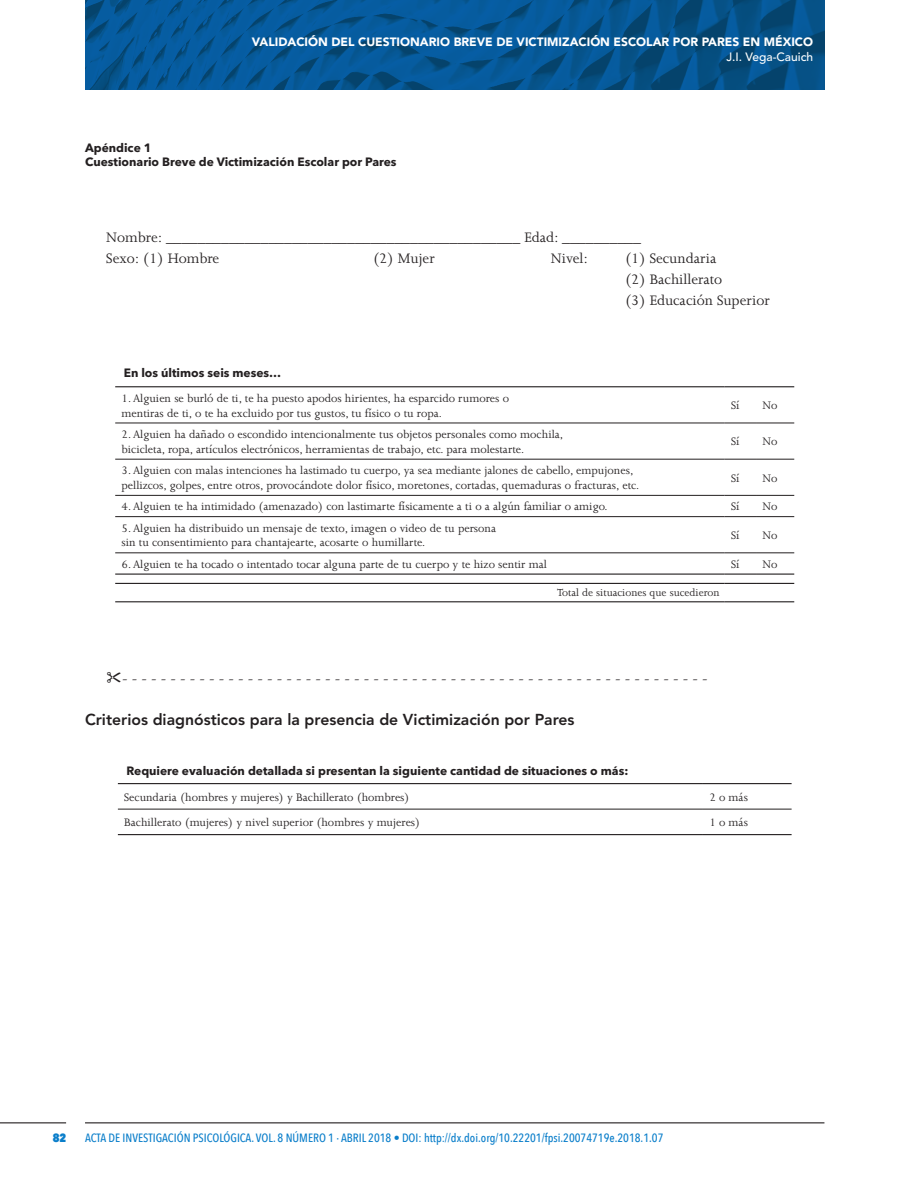
<style>
.page{position:relative;width:918px;height:1188px;background:#fff}
.page>*{position:absolute;margin:0;border:0;box-sizing:border-box;transform-origin:0 0}
.t1{font:15.75px/21px "Joanna MT Std";color:#231f20}
.t2{font:800 15.75px "Avenir LT Std";color:#231f20}
.t3{font:12.45px/15px "Joanna MT Std";color:#231f20}
.t4{font:700 12px/14.4px "Avenir Next LT Pro";color:#231f20}
.t5{font:500 12px "Avenir Next Condensed";color:#0a7eca}
.t6{font:900 12px "Avenir LT Std";color:#fff}
.t7{font:500 12px "Avenir LT Std";color:#fff}
.t8{font:800 12px "Avenir Next Condensed";color:#0a7eca}
.t9{font:11.7px "Joanna MT Std";color:#231f20}
</style>
<div class="page">
<img style="left:85px;top:0;width:739px;height:90px">
<hr style="left:85px;top:1122px;width:739px;height:1px;background:#231f20">
<hr style="left:0;top:1122px;width:66px;height:1px;background:#231f20">
<svg style="left:115px;top:387px;width:679px;height:196px"></svg>
<hr style="left:115px;top:423px;width:610px;height:1px;background:#231f20">
<hr style="left:725px;top:423px;width:31px;height:1px;background:#231f20">
<hr style="left:756px;top:423px;width:38px;height:1px;background:#231f20">
<hr style="left:115px;top:459px;width:610px;height:1px;background:#231f20">
<hr style="left:725px;top:459px;width:31px;height:1px;background:#231f20">
<hr style="left:756px;top:459px;width:38px;height:1px;background:#231f20">
<hr style="left:115px;top:495px;width:610px;height:1px;background:#231f20">
<hr style="left:725px;top:495px;width:31px;height:1px;background:#231f20">
<hr style="left:756px;top:495px;width:38px;height:1px;background:#231f20">
<hr style="left:115px;top:516px;width:610px;height:1px;background:#231f20">
<hr style="left:725px;top:516px;width:31px;height:1px;background:#231f20">
<hr style="left:756px;top:516px;width:38px;height:1px;background:#231f20">
<hr style="left:115px;top:553px;width:610px;height:1px;background:#231f20">
<hr style="left:725px;top:553px;width:31px;height:1px;background:#231f20">
<hr style="left:756px;top:553px;width:38px;height:1px;background:#231f20">
<hr style="left:115px;top:386px;width:610px;height:1px;background:#231f20">
<hr style="left:725px;top:386px;width:31px;height:1px;background:#231f20">
<hr style="left:756px;top:386px;width:38px;height:1px;background:#231f20">
<hr style="left:115px;top:574px;width:610px;height:1px;background:#231f20">
<hr style="left:725px;top:574px;width:31px;height:1px;background:#231f20">
<hr style="left:756px;top:574px;width:38px;height:1px;background:#231f20">
<hr style="left:115px;top:583px;width:610px;height:1px;background:#231f20">
<hr style="left:725px;top:583px;width:31px;height:1px;background:#231f20">
<hr style="left:756px;top:583px;width:38px;height:1px;background:#231f20">
<hr style="left:115px;top:601px;width:610px;height:1px;background:#231f20">
<hr style="left:725px;top:601px;width:31px;height:1px;background:#231f20">
<hr style="left:756px;top:601px;width:38px;height:1px;background:#231f20">
<svg style="left:118px;top:784px;width:674px;height:25px"></svg>
<hr style="left:118px;top:809px;width:585px;height:1px;background:#231f20">
<hr style="left:703px;top:809px;width:89px;height:1px;background:#231f20">
<hr style="left:118px;top:783px;width:585px;height:1px;background:#231f20">
<hr style="left:703px;top:783px;width:89px;height:1px;background:#231f20">
<hr style="left:118px;top:834px;width:585px;height:1px;background:#231f20">
<hr style="left:703px;top:834px;width:89px;height:1px;background:#231f20">
<p class="t6" style="left:252px;top:35px;width:563px">VALIDACIÓN DEL CUESTIONARIO BREVE DE VICTIMIZACIÓN ESCOLAR POR PARES EN MÉXICO</p>
<p class="t7" style="left:726px;top:50px;width:88px">J.I. Vega-Cauich</p>
<p class="t4" style="left:85px;top:140px;width:313px">Apéndice 1<br>Cuestionario Breve de Victimización Escolar por Pares</p>
<p class="t1" style="left:106px;top:227px;width:536px">Nombre: _____________________________________________ Edad: __________<br>Sexo: (1) Hombre</p>
<p class="t1" style="left:373px;top:248px;width:63px">(2) Mujer</p>
<p class="t1" style="left:551px;top:248px;width:39px">Nivel:</p>
<p class="t1" style="left:625px;top:248px;width:146px">(1) Secundaria<br>(2) Bachillerato<br>(3) Educación Superior</p>
<p class="t4" style="left:124px;top:366px;width:159px">En los últimos seis meses…</p>
<p class="t3" style="left:122px;top:391px;width:389px">1. Alguien se burló de ti, te ha puesto apodos hirientes, ha esparcido rumores o mentiras de ti, o te ha excluido por tus gustos, tu físico o tu ropa.</p>
<p class="t3" style="left:731px;top:398px;width:10px">Sí</p>
<p class="t3" style="left:762px;top:398px;width:17px">No</p>
<p class="t3" style="left:122px;top:427px;width:443px">2. Alguien ha dañado o escondido intencionalmente tus objetos personales como mochila, bicicleta, ropa, artículos electrónicos, herramientas de trabajo, etc. para molestarte.</p>
<p class="t3" style="left:731px;top:434px;width:10px">Sí</p>
<p class="t3" style="left:762px;top:434px;width:17px">No</p>
<p class="t3" style="left:122px;top:463px;width:519px">3. Alguien con malas intenciones ha lastimado tu cuerpo, ya sea mediante jalones de cabello, empujones, pellizcos, golpes, entre otros, provocándote dolor físico, moretones, cortadas, quemaduras o fracturas, etc.</p>
<p class="t3" style="left:731px;top:470px;width:10px">Sí</p>
<p class="t3" style="left:762px;top:470px;width:17px">No</p>
<p class="t3" style="left:122px;top:499px;width:488px">4. Alguien te ha intimidado (amenazado) con lastimarte físicamente a ti o a algún familiar o amigo.</p>
<p class="t3" style="left:731px;top:499px;width:10px">Sí</p>
<p class="t3" style="left:762px;top:499px;width:17px">No</p>
<p class="t3" style="left:122px;top:520px;width:376px">5. Alguien ha distribuido un mensaje de texto, imagen o video de tu persona sin tu consentimiento para chantajearte, acosarte o humillarte.</p>
<p class="t3" style="left:731px;top:528px;width:10px">Sí</p>
<p class="t3" style="left:762px;top:528px;width:17px">No</p>
<p class="t3" style="left:122px;top:557px;width:427px">6. Alguien te ha tocado o intentado tocar alguna parte de tu cuerpo y te hizo sentir mal</p>
<p class="t3" style="left:731px;top:557px;width:10px">Sí</p>
<p class="t3" style="left:762px;top:557px;width:17px">No</p>
<p class="t9" style="left:557px;top:586px;width:164px">Total de situaciones que sucedieron</p>
<p class="t1" style="left:122px;top:668px;width:587px">- - - - - - - - - - - - - - - - - - - - - - - - - - - - - - - - - - - - - - - - - - - - - - - - - - - - - - - - - - - - -</p>
<p class="t2" style="left:85px;top:710px;width:491px">Criterios diagnósticos para la presencia de Victimización por Pares</p>
<p class="t4" style="left:126px;top:764px;width:503px">Requiere evaluación detallada si presentan la siguiente cantidad de situaciones o más:</p>
<p class="t3" style="left:124px;top:789px;width:287px">Secundaria (hombres y mujeres) y Bachillerato (hombres)</p>
<p class="t3" style="left:709px;top:789px;width:40px">2 o más</p>
<p class="t3" style="left:124px;top:815px;width:297px">Bachillerato (mujeres) y nivel superior (hombres y mujeres)</p>
<p class="t3" style="left:709px;top:815px;width:40px">1 o más</p>
<p class="t8" style="left:53px;top:1130px;width:15px">82</p>
<p class="t5" style="left:85px;top:1130px;width:580px">ACTA DE INVESTIGACIÓN PSICOLÓGICA. VOL. 8 NÚMERO 1 · ABRIL 2018 • DOI: http://dx.doi.org/10.22201/fpsi.20074719e.2018.1.07</p>
</div>
